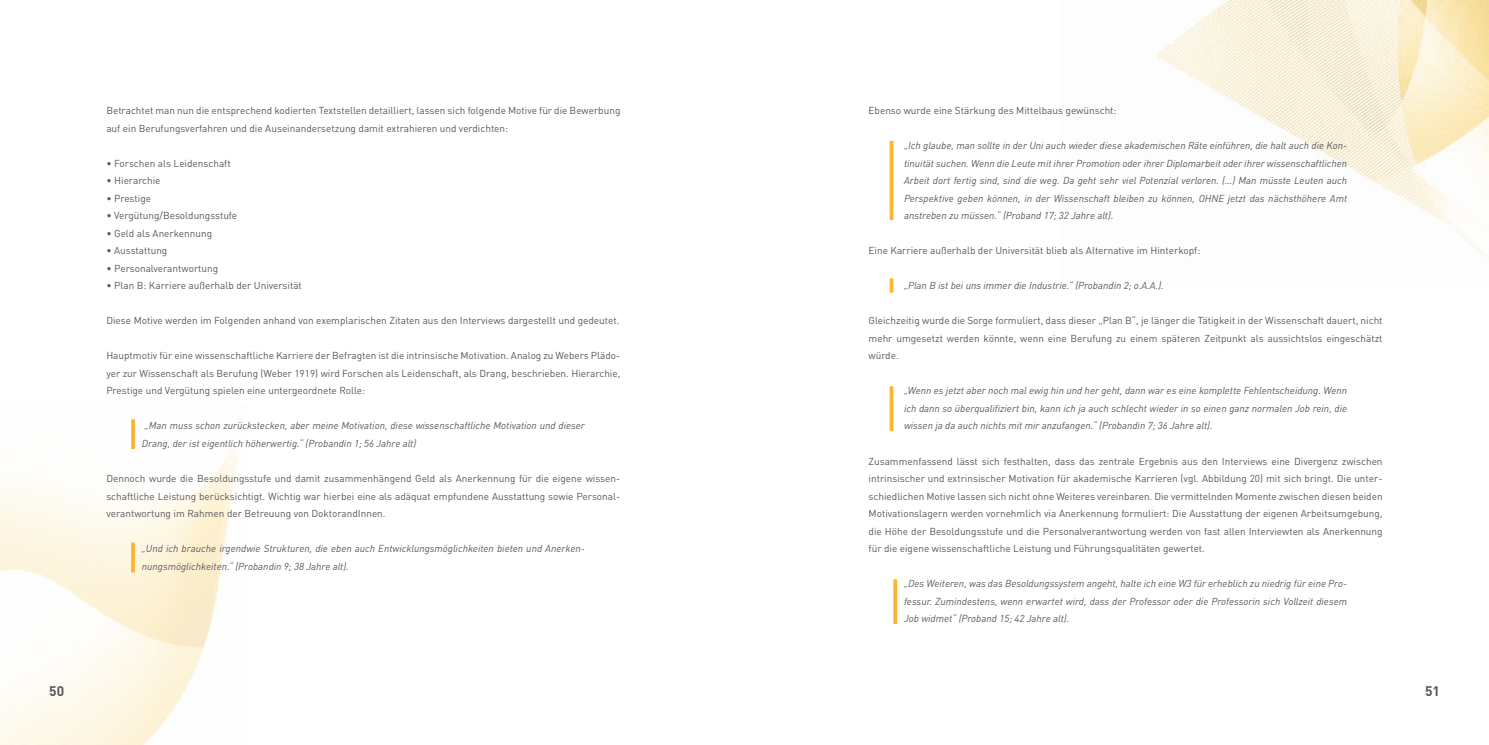
<style>
.page{position:relative;width:1489px;height:745px;background:#fff}
.page>*{position:absolute;margin:0;border:0;box-sizing:border-box;transform-origin:0 0}
.t1{font:700 13.75px "DIN Pro";color:#57585a}
.t2{font:10px/17.5px "DIN Pro";color:#57585a;text-align:justify}
.t3{font:italic 10px/17.5px "DINOT";color:#57585a;text-align:justify}
</style>
<div class="page">
<img style="left:0;top:445px;width:238px;height:299px">
<img style="left:1156px;top:0;width:332px;height:258px">
<svg style="left:131px;top:542px;width:4px;height:30px"></svg>
<svg style="left:893px;top:579px;width:4px;height:44px"></svg>
<svg style="left:889px;top:386px;width:4px;height:45px"></svg>
<svg style="left:889px;top:278px;width:4px;height:14px"></svg>
<svg style="left:889px;top:141px;width:4px;height:79px"></svg>
<svg style="left:131px;top:419px;width:4px;height:30px"></svg>
<p class="t2" style="left:106px;top:101px;width:515px">Betrachtet man nun die entsprechend kodierten Textstellen detailliert, lassen sich folgende Motive für die Bewerbung auf ein Berufungsverfahren und die Auseinandersetzung damit extrahieren und verdichten:</p>
<p class="t2" style="left:106px;top:154px;width:126px">• Forschen als Leidenschaft</p>
<p class="t2" style="left:106px;top:171px;width:56px">• Hierarchie</p>
<p class="t2" style="left:106px;top:189px;width:46px">• Prestige</p>
<p class="t2" style="left:106px;top:206px;width:132px">• Vergütung/Besoldungsstufe</p>
<p class="t2" style="left:106px;top:224px;width:107px">• Geld als Anerkennung</p>
<p class="t2" style="left:106px;top:241px;width:63px">• Ausstattung</p>
<p class="t2" style="left:106px;top:259px;width:113px">• Personalverantwortung</p>
<p class="t2" style="left:106px;top:276px;width:197px">• Plan B: Karriere außerhalb der Universität</p>
<p class="t2" style="left:106px;top:311px;width:514px">Diese Motive werden im Folgenden anhand von exemplarischen Zitaten aus den Interviews dargestellt und gedeutet.</p>
<p class="t2" style="left:106px;top:346px;width:515px">Hauptmotiv für eine wissenschaftliche Karriere der Befragten ist die intrinsische Motivation. Analog zu Webers Plädo&shy;yer zur Wissenschaft als Berufung (Weber 1919) wird Forschen als Leidenschaft, als Drang, beschrieben. Hierarchie, Prestige und Vergütung spielen eine untergeordnete Rolle:</p>
<p class="t3" style="left:142px;top:416px;width:444px">„Man muss schon zurückstecken, aber meine Motivation, diese wissenschaftliche Motivation und dieser<br>Drang, der ist eigentlich höherwertig.“ (Probandin 1; 56 Jahre alt)</p>
<p class="t2" style="left:106px;top:469px;width:515px">Dennoch wurde die Besoldungsstufe und damit zusammenhängend Geld als Anerkennung für die eigene wissen&shy;schaftliche Leistung berücksichtigt. Wichtig war hierbei eine als adäquat empfundene Ausstattung sowie Personal&shy;verantwortung im Rahmen der Betreuung von DoktorandInnen.</p>
<p class="t3" style="left:142px;top:539px;width:444px">„Und ich brauche irgendwie Strukturen, die eben auch Entwicklungsmöglichkeiten bieten und Anerken&shy;nungsmöglichkeiten.“ (Probandin 9; 38 Jahre alt).</p>
<p class="t2" style="left:868px;top:101px;width:249px">Ebenso wurde eine Stärkung des Mittelbaus gewünscht:</p>
<p class="t3" style="left:904px;top:136px;width:444px">„Ich glaube, man sollte in der Uni auch wieder diese akademischen Räte einführen, die halt auch die Kon&shy;tinuität suchen. Wenn die Leute mit ihrer Promotion oder ihrer Diplomarbeit oder ihrer wissenschaftlichen Arbeit dort fertig sind, sind die weg. Da geht sehr viel Potenzial verloren. (…) Man müsste Leuten auch Perspektive geben können, in der Wissenschaft bleiben zu können, OHNE jetzt das nächsthöhere Amt anstreben zu müssen.“ (Proband 17; 32 Jahre alt).</p>
<p class="t2" style="left:868px;top:241px;width:333px">Eine Karriere außerhalb der Universität blieb als Alternative im Hinterkopf:</p>
<p class="t3" style="left:904px;top:276px;width:261px">„Plan B ist bei uns immer die Industrie.“ (Probandin 2; o.A.A.).</p>
<p class="t2" style="left:868px;top:311px;width:515px">Gleichzeitig wurde die Sorge formuliert, dass dieser „Plan B“, je länger die Tätigkeit in der Wissenschaft dauert, nicht mehr umgesetzt werden könnte, wenn eine Berufung zu einem späteren Zeitpunkt als aussichtslos eingeschätzt würde.</p>
<p class="t3" style="left:904px;top:381px;width:444px">„Wenn es jetzt aber noch mal ewig hin und her geht, dann war es eine komplette Fehlentscheidung. Wenn ich dann so überqualifiziert bin, kann ich ja auch schlecht wieder in so einen ganz normalen Job rein, die wissen ja da auch nichts mit mir anzufangen.“ (Probandin 7; 36 Jahre alt).</p>
<p class="t2" style="left:868px;top:451px;width:515px">Zusammenfassend lässt sich festhalten, dass das zentrale Ergebnis aus den Interviews eine Divergenz zwischen intrinsischer und extrinsischer Motivation für akademische Karrieren (vgl. Abbildung 20) mit sich bringt. Die unter&shy;schiedlichen Motive lassen sich nicht ohne Weiteres vereinbaren. Die vermittelnden Momente zwischen diesen beiden Motivationslagern werden vornehmlich via Anerkennung formuliert: Die Ausstattung der eigenen Arbeitsumgebung, die Höhe der Besoldungsstufe und die Personalverantwortung werden von fast allen Interviewten als Anerkennung für die eigene wissenschaftliche Leistung und Führungsqualitäten gewertet.</p>
<p class="t3" style="left:904px;top:574px;width:444px">„Des Weiteren, was das Besoldungssystem angeht, halte ich eine W3 für erheblich zu niedrig für eine Pro&shy;fessur. Zumindestens, wenn erwartet wird, dass der Professor oder die Professorin sich Vollzeit diesem Job widmet“ (Proband 15; 42 Jahre alt).</p>
<h1 class="t1" style="left:49px;top:681px;width:16px">50</h1>
<h1 class="t1" style="left:1424px;top:681px;width:16px">51</h1>
</div>
